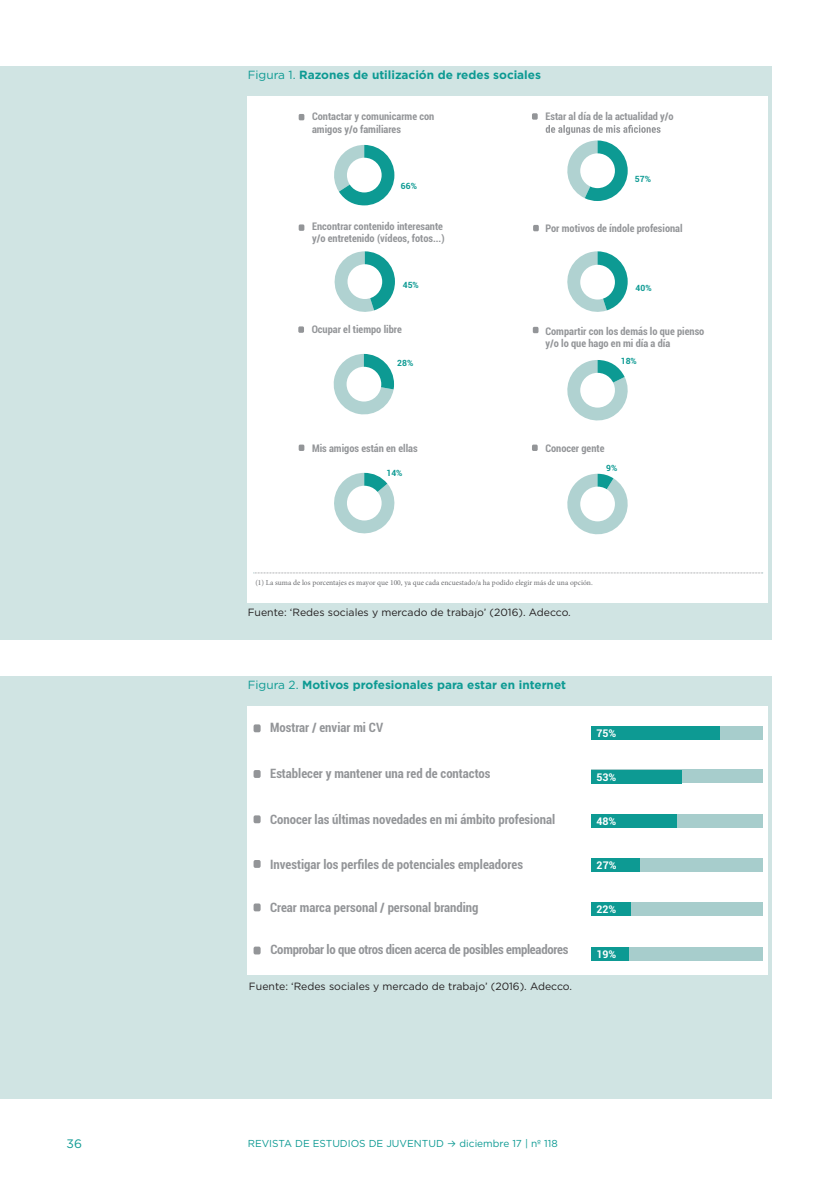
<style>
.page{position:relative;width:838px;height:1185px;background:#fff}
.page>*{position:absolute;margin:0;border:0;box-sizing:border-box;transform-origin:0 0}
.t1{font:700 condensed 12.95px "Roboto";color:#939598}
.t2{font:700 condensed 12.95px "Roboto";letter-spacing:-.02em;color:#939598}
.t3{font:12.25px "Gotham";color:#0d9a93}
.t4{font:700 11.9px "Gotham";color:#0d9a93}
.t5{font:700 condensed 10.5px/12.2px "Roboto";color:#939598}
.t6{font:10.5px "Gotham";color:#231f20}
.t7{font:700 10.5px "Roboto";color:#fff}
.t8{font:10.15px "Gotham";color:#0d9a93}
.t9{font:700 8.58px "Roboto";color:#0d9a93}
.t10{font:7.52px "Minion Pro";color:#6c6d70}
.s1{font-weight:400}
.s2{font-family:"Bryant";font-weight:500;font-size:10.5px}
</style>
<div class="page">
<div style="left:0;top:676px;width:771px;height:422px;background:#d0e4e3"></div>
<div style="left:248px;top:705px;width:519px;height:269px;background:#fff"></div>
<div style="left:591px;top:726px;width:171px;height:13px;background:#a7cdcc"></div>
<div style="left:591px;top:769px;width:171px;height:14px;background:#a7cdcc"></div>
<div style="left:591px;top:814px;width:171px;height:14px;background:#a7cdcc"></div>
<div style="left:591px;top:858px;width:172px;height:13px;background:#a7cdcc"></div>
<div style="left:591px;top:902px;width:171px;height:14px;background:#a7cdcc"></div>
<div style="left:591px;top:947px;width:171px;height:13px;background:#a7cdcc"></div>
<div style="left:591px;top:726px;width:128px;height:13px;background:#0d9a93"></div>
<div style="left:591px;top:770px;width:90px;height:13px;background:#0d9a93"></div>
<div style="left:591px;top:814px;width:85px;height:13px;background:#0d9a93"></div>
<div style="left:591px;top:858px;width:48px;height:13px;background:#0d9a93"></div>
<div style="left:591px;top:902px;width:39px;height:14px;background:#0d9a93"></div>
<div style="left:591px;top:947px;width:37px;height:13px;background:#0d9a93"></div>
<div style="left:253px;top:724px;width:7px;height:8px;background:#939598;border-radius:2px"></div>
<div style="left:253px;top:770px;width:7px;height:8px;background:#939598;border-radius:2px"></div>
<div style="left:253px;top:815px;width:7px;height:8px;background:#939598;border-radius:2px"></div>
<div style="left:253px;top:860px;width:7px;height:8px;background:#939598;border-radius:2px"></div>
<div style="left:253px;top:903px;width:7px;height:8px;background:#939598;border-radius:2px"></div>
<div style="left:253px;top:946px;width:7px;height:8px;background:#939598;border-radius:2px"></div>
<div style="left:0;top:67px;width:771px;height:573px;background:#d0e4e3"></div>
<div style="left:248px;top:96px;width:519px;height:506px;background:#fff"></div>
<svg style="left:254px;top:572px;width:509px;height:1px"></svg>
<svg style="left:334px;top:145px;width:60px;height:60px"></svg>
<svg style="left:334px;top:251px;width:61px;height:61px"></svg>
<svg style="left:567px;top:251px;width:60px;height:61px"></svg>
<svg style="left:333px;top:354px;width:61px;height:61px"></svg>
<svg style="left:567px;top:360px;width:61px;height:61px"></svg>
<svg style="left:334px;top:473px;width:61px;height:61px"></svg>
<svg style="left:567px;top:474px;width:61px;height:61px"></svg>
<svg style="left:545px;top:125px;width:115px;height:76px"></svg>
<svg style="left:298px;top:114px;width:6px;height:6px"></svg>
<div style="left:298px;top:224px;width:6px;height:7px;background:#939598;border-radius:2px"></div>
<svg style="left:532px;top:113px;width:5px;height:7px"></svg>
<svg style="left:533px;top:225px;width:5px;height:6px"></svg>
<div style="left:298px;top:444px;width:6px;height:7px;background:#939598;border-radius:2px"></div>
<svg style="left:532px;top:327px;width:6px;height:6px"></svg>
<div style="left:298px;top:326px;width:6px;height:7px;background:#939598;border-radius:2px"></div>
<svg style="left:532px;top:444px;width:5px;height:7px"></svg>
<div style="left:347px;top:158px;width:34px;height:34px;background:#fff;border-radius:50%"></div>
<div style="left:347px;top:486px;width:34px;height:34px;background:#fff;border-radius:50%"></div>
<div style="left:347px;top:264px;width:35px;height:35px;background:#fff;border-radius:50%"></div>
<div style="left:580px;top:373px;width:35px;height:35px;background:#fff;border-radius:50%"></div>
<div style="left:580px;top:265px;width:35px;height:34px;background:#fff;border-radius:50%"></div>
<div style="left:580px;top:486px;width:35px;height:35px;background:#fff;border-radius:50%"></div>
<div style="left:580px;top:153px;width:35px;height:35px;background:#fff;border-radius:50%"></div>
<div style="left:346px;top:367px;width:35px;height:34px;background:#fff;border-radius:50%"></div>
<p class="t4" style="left:248px;top:67px;width:295px"><span class="s1">Figura 1.</span> Razones de utilización de redes sociales</p>
<p class="t5" style="left:312px;top:110px;width:124px">Contactar y comunicarme con amigos y/o familiares</p>
<p class="t5" style="left:545px;top:110px;width:130px">Estar al día de la actualidad y/o</p>
<p class="t9" style="left:401px;top:179px;width:18px">66%</p>
<p class="t9" style="left:634px;top:173px;width:18px">57%</p>
<p class="t5" style="left:312px;top:219px;width:134px">Encontrar contenido interesante y/o entretenido (vídeos, fotos...)</p>
<p class="t5" style="left:545px;top:222px;width:139px">Por motivos de índole profesional</p>
<p class="t9" style="left:403px;top:279px;width:18px">45%</p>
<p class="t9" style="left:635px;top:282px;width:18px">40%</p>
<p class="t5" style="left:312px;top:323px;width:92px">Ocupar el tiempo libre</p>
<p class="t5" style="left:545px;top:324px;width:160px">Compartir con los demás lo que pienso y/o lo que hago en mi día a día</p>
<p class="t9" style="left:397px;top:356px;width:18px">28%</p>
<p class="t9" style="left:620px;top:355px;width:18px">18%</p>
<p class="t5" style="left:312px;top:442px;width:107px">Mis amigos están en ellas</p>
<p class="t5" style="left:545px;top:442px;width:61px">Conocer gente</p>
<p class="t9" style="left:386px;top:466px;width:18px">14%</p>
<p class="t9" style="left:606px;top:462px;width:13px">9%</p>
<p class="t10" style="left:255px;top:578px;width:339px">(1) La suma de los porcentajes es mayor que 100, ya que cada encuestado/a ha podido elegir más de una opción.</p>
<p class="t6" style="left:248px;top:605px;width:324px">Fuente: ‘Redes sociales y mercado de trabajo’ (2016). Adecco.</p>
<p class="t4" style="left:248px;top:676px;width:320px"><span class="s1">Figura 2.</span> Motivos profesionales para estar en internet</p>
<p class="t1" style="left:270px;top:718px;width:114px">Mostrar / enviar mi CV</p>
<p class="t1" style="left:270px;top:764px;width:222px">Establecer y mantener una red de contactos</p>
<p class="t1" style="left:270px;top:810px;width:286px">Conocer las últimas novedades en mi ámbito profesional</p>
<p class="t1" style="left:270px;top:855px;width:254px">Investigar los perfiles de potenciales empleadores</p>
<p class="t1" style="left:270px;top:898px;width:210px">Crear marca personal / personal branding</p>
<p class="t2" style="left:270px;top:940px;width:299px">Comprobar lo que otros dicen acerca de posibles empleadores</p>
<p class="t6" style="left:249px;top:979px;width:324px">Fuente: ‘Redes sociales y mercado de trabajo’ (2016). Adecco.</p>
<p class="t7" style="left:596px;top:725px;width:21px">75%</p>
<p class="t7" style="left:596px;top:769px;width:21px">53%</p>
<p class="t7" style="left:596px;top:814px;width:21px">48%</p>
<p class="t7" style="left:596px;top:858px;width:21px">27%</p>
<p class="t7" style="left:596px;top:902px;width:21px">22%</p>
<p class="t7" style="left:596px;top:947px;width:21px">19%</p>
<p class="t3" style="left:67px;top:1136px;width:17px">36</p>
<p class="t8" style="left:248px;top:1137px;width:311px">REVISTA DE ESTUDIOS DE JUVENTUD <span class="s2">≥</span> diciembre 17 | nº 118</p>
</div>
